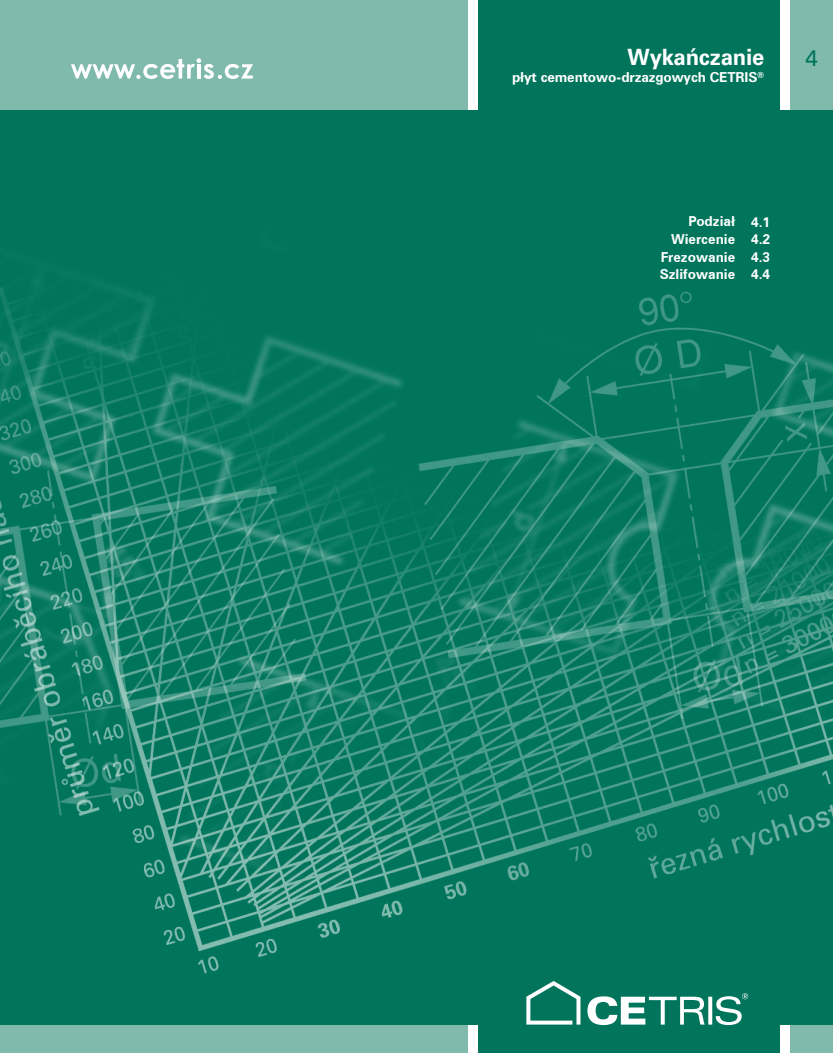
<style>
.page{position:relative;width:833px;height:1053px;background:#fff}
.page>*{position:absolute;margin:0;border:0;box-sizing:border-box;transform-origin:0 0}
.t1{font:700 22.5px "Zurich BTCE";letter-spacing:-.01em;color:#fff}
.t2{font:22.5px "Zurich BTCE";color:#00755c}
.t3{font:700 13.75px/17.5px "Zurich BT";color:#fff;text-align:right}
.t4{font:700 13.75px "Zurich BTCE";letter-spacing:-.01em;color:#fff}
</style>
<div class="page">
<div style="left:478px;top:0;width:302px;height:111px;background:#00755c"></div>
<div style="left:0;top:0;width:468px;height:111px;background:#80baad"></div>
<div style="left:478px;top:1024px;width:302px;height:28px;background:#00755c"></div>
<div style="left:0;top:1024px;width:468px;height:28px;background:#80baad"></div>
<div style="left:790px;top:1024px;width:43px;height:28px;background:#80baad"></div>
<div style="left:790px;top:0;width:43px;height:111px;background:#80baad"></div>
<img style="left:0;top:110px;width:833px;height:914px">
<svg style="left:71px;top:58px;width:182px;height:21px"></svg>
<svg style="left:526px;top:980px;width:222px;height:44px"></svg>
<h1 class="t1" style="left:627px;top:42px;width:138px">Wykańczanie</h1>
<h1 class="t2" style="left:805px;top:43px;width:14px">4</h1>
<p class="t4" style="left:512px;top:68px;width:254px">płyt cementowo-drzazgowych CETRIS<sup>®</sup></p>
<p class="t3" style="left:660px;top:212px;width:77px">Podział<br>Wiercenie<br>Frezowanie<br>Szlifowanie</p>
<p class="t3" style="left:751px;top:212px;width:21px;text-align:justify">4.1<br>4.2<br>4.3<br>4.4</p>
</div>
